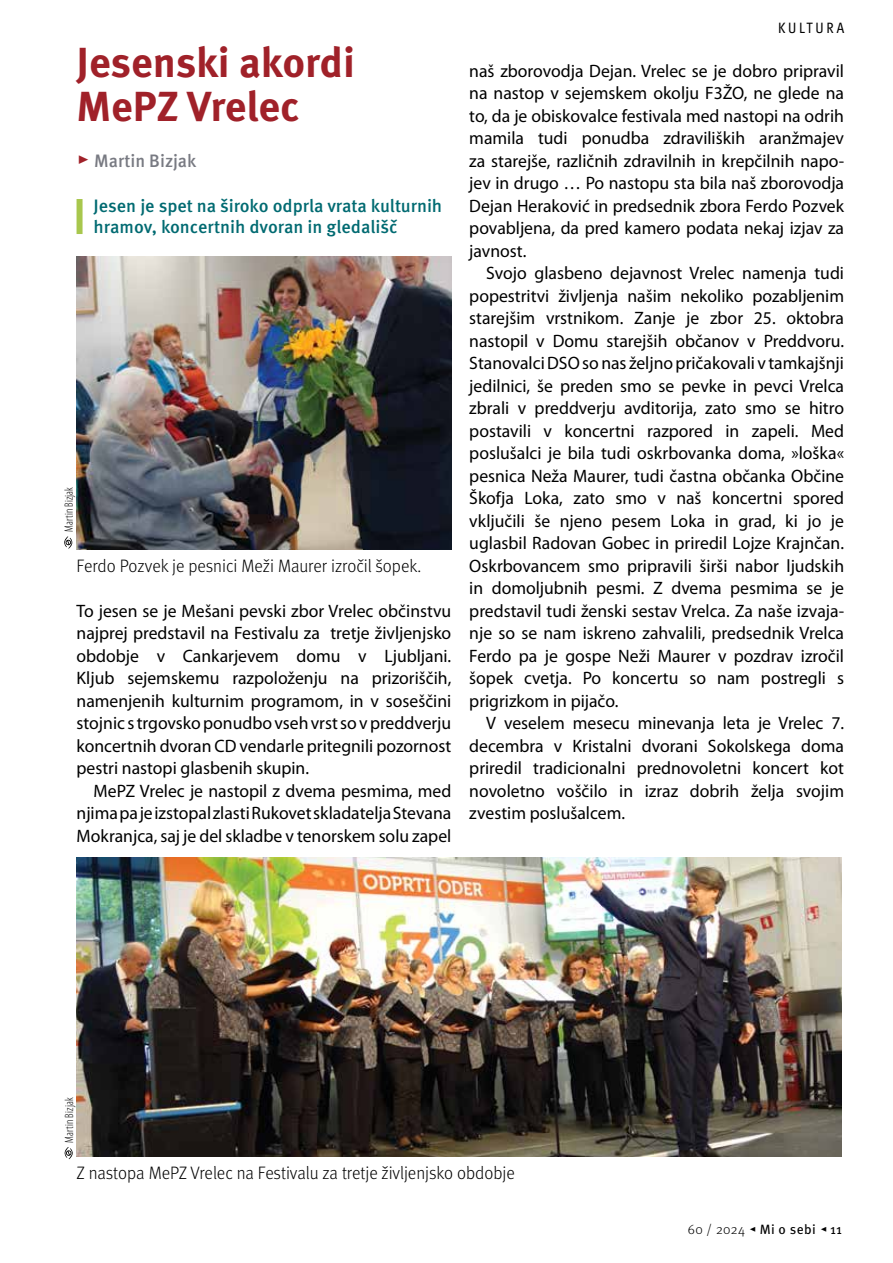
<style>
.page{position:relative;width:893px;height:1263px;background:#fff}
.page>*{position:absolute;margin:0;border:0;box-sizing:border-box;transform-origin:0 0}
.t1{font:700 42px/45px "Meta Pro";letter-spacing:-.005em;color:#a02129}
.t2{font:18px/22.5px "Myriad Pro";color:#000;text-align:justify}
.t3{font:300 18px "Meta Pro";letter-spacing:-.005em;color:#000;scale:.96 1}
.t4{font:500 18px/21px "Meta Pro";color:#006a71}
.t5{font:500 18px "Meta Pro";color:#787a82}
.t6{font:condensed 15px "Meta Pro";letter-spacing:.19em;color:#000}
.t7{font:13.5px "Meta Pro";letter-spacing:.03em;color:#000}
.t8{font:300 condensed 12px "Myriad Pro";letter-spacing:.01em;color:#000}
.s1{font-size:24px;color:#a02129}
.s2{font-weight:300}
</style>
<div class="page">
<img style="left:77px;top:257px;width:375px;height:292px">
<img style="left:77px;top:857px;width:765px;height:300px">
<svg style="left:64px;top:536px;width:9px;height:13px"></svg>
<svg style="left:64px;top:1147px;width:9px;height:12px"></svg>
<div style="left:77px;top:199px;width:6px;height:35px;background:#a8c74d"></div>
<h1 class="t1" style="left:77px;top:37px;width:280px">Jesenski akordi<br>MePZ Vrelec</h1>
<p class="t5" style="left:77px;top:146px;width:121px"><span class="s1">▸</span> Martin Bizjak</p>
<p class="t4" style="left:94px;top:194px;width:350px">Jesen je spet na široko odprla vrata kulturnih hramov, koncertnih dvoran in gledališč</p>
<p class="t8" style="left:62px;top:532px;width:46px;rotate:-90deg">Martin Bizjak</p>
<p class="t3" style="left:77px;top:552px;width:361px">Ferdo Pozvek je pesnici Meži Maurer izročil šopek.</p>
<p class="t2" style="left:77px;top:600px;width:376px">To jesen se je Mešani pevski zbor Vrelec občinstvu najprej predstavil na Festivalu za tretje življenjsko obdobje v Cankarjevem domu v Ljubljani.<br>Kljub sejemskemu razpoloženju na prizoriščih, namenjenih kulturnim programom, in v soseščini stojnic s trgovsko ponudbo vseh vrst so v preddverju koncertnih dvoran CD vendarle pritegnili pozornost pestri nastopi glasbenih skupin.</p>
<p class="t2" style="left:77px;top:780px;width:376px;text-indent:17px">MePZ Vrelec je nastopil z dvema pesmima, med njima pa je izstopal zlasti Rukovet skladatelja Stevana Mokranjca, saj je del skladbe v tenorskem solu zapel</p>
<p class="t6" style="left:778px;top:16px;width:67px">KULTURA</p>
<p class="t2" style="left:469px;top:60px;width:376px">naš zborovodja Dejan. Vrelec se je dobro pripravil na nastop v sejemskem okolju F3ŽO, ne glede na to, da je obiskovalce festivala med nastopi na odrih mamila tudi ponudba zdraviliških aranžmajev za starejše, različnih zdravilnih in krepčilnih napo&shy;jev in drugo … Po nastopu sta bila naš zborovodja Dejan Heraković in predsednik zbora Ferdo Pozvek povabljena, da pred kamero podata nekaj izjav za javnost.</p>
<p class="t2" style="left:469px;top:262px;width:376px;text-indent:17px">Svojo glasbeno dejavnost Vrelec namenja tudi popestritvi življenja našim nekoliko pozabljenim starejšim vrstnikom. Zanje je zbor 25. oktobra nastopil v Domu starejših občanov v Preddvoru.<br>Stanovalci DSO so nas željno pričakovali v tamkajšnji jedilnici, še preden smo se pevke in pevci Vrelca zbrali v preddverju avditorija, zato smo se hitro postavili v koncertni razpored in zapeli. Med poslušalci je bila tudi oskrbovanka doma, »loška« pesnica Neža Maurer, tudi častna občanka Občine Škofja Loka, zato smo v naš koncertni spored vključili še njeno pesem Loka in grad, ki jo je uglasbil Radovan Gobec in priredil Lojze Krajnčan.<br>Oskrbovancem smo pripravili širši nabor ljudskih in domoljubnih pesmi. Z dvema pesmima se je predstavil tudi ženski sestav Vrelca. Za naše izvaja&shy;nje so se nam iskreno zahvalili, predsednik Vrelca Ferdo pa je gospe Neži Maurer v pozdrav izročil šopek cvetja. Po koncertu so nam postregli s prigrizkom in pijačo.</p>
<p class="t2" style="left:469px;top:712px;width:376px;text-indent:17px">V veselem mesecu minevanja leta je Vrelec 7. decembra v Kristalni dvorani Sokolskega doma priredil tradicionalni prednovoletni koncert kot novoletno voščilo in izraz dobrih želja svojim zvestim poslušalcem.</p>
<p class="t8" style="left:63px;top:1142px;width:46px;rotate:-90deg">Martin Bizjak</p>
<p class="t3" style="left:77px;top:1160px;width:458px">Z nastopa MePZ Vrelec na Festivalu za tretje življenjsko obdobje</p>
<p class="t7" style="left:688px;top:1218px;width:156px"><span class="s2">60 / 2024</span> ◂ Mi o sebi ◂ 11</p>
</div>
